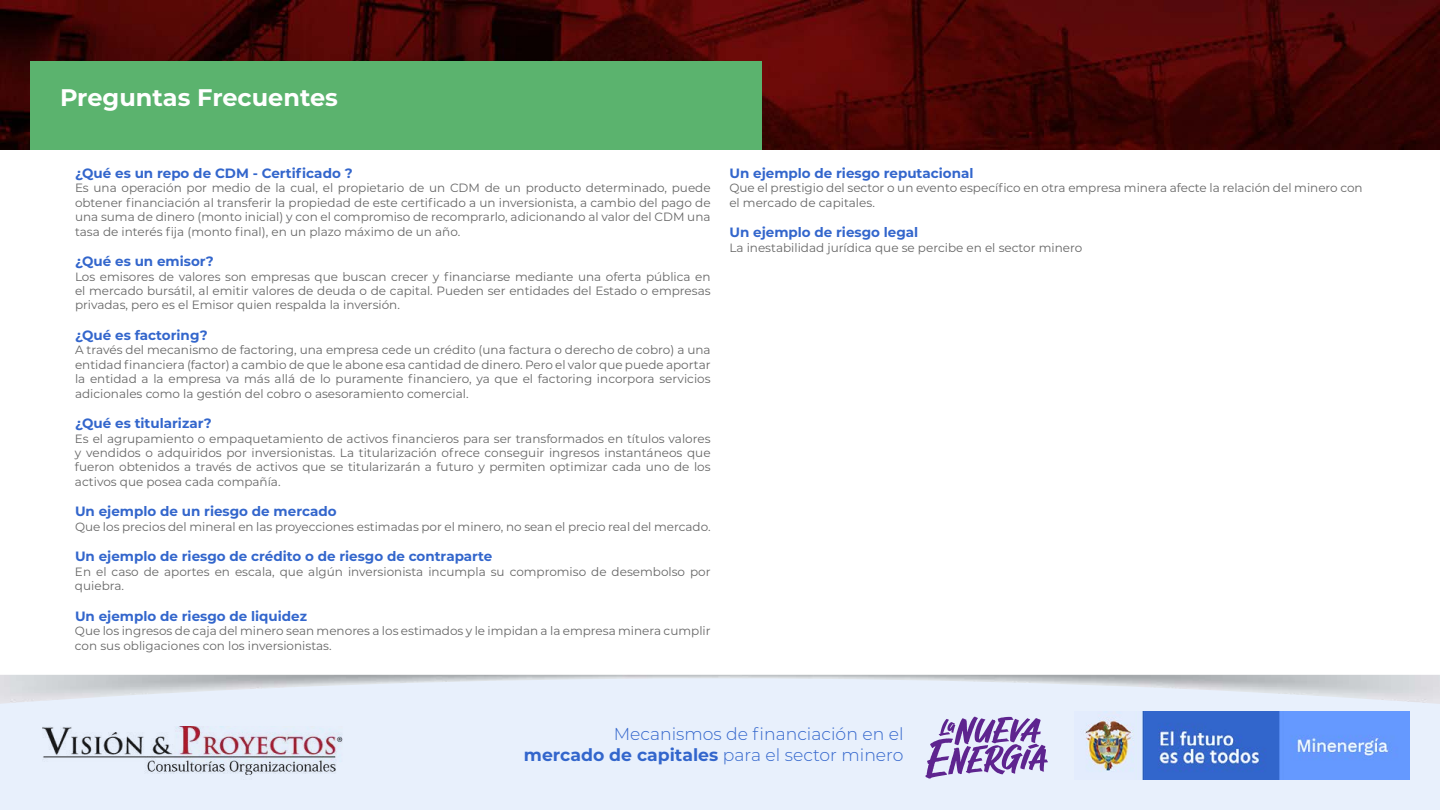
<style>
.page{position:relative;width:1440px;height:810px;background:#fff}
.page>*{position:absolute;margin:0;border:0;box-sizing:border-box;transform-origin:0 0}
.t1{font:700 24px "Montserrat";color:#fff}
.t2{font:300 17.25px/20.7px "Montserrat";color:#36c;text-align:right}
.t3{font:700 13.5px "Montserrat";color:#36c}
.t4{font:12px/14.4px "Montserrat";color:#666;text-align:justify}
.s1{font-weight:700}
</style>
<div class="page">
<div style="left:0;top:675px;width:1440px;height:135px;background:#e8f0fc"></div>
<img style="left:1085px;top:712px;width:325px;height:68px">
<img style="left:42px;top:726px;width:301px;height:50px">
<img style="left:0;top:0;width:1440px;height:150px">
<svg style="left:925px;top:717px;width:123px;height:62px"></svg>
<div style="left:30px;top:62px;width:731px;height:88px;background:#5bb36e"></div>
<h1 class="t1" style="left:60px;top:80px;width:279px">Preguntas Frecuentes</h1>
<p class="t3" style="left:75px;top:164px;width:279px">¿Qué es un repo de CDM - Certificado ?</p>
<p class="t4" style="left:75px;top:181px;width:637px">Es una operación por medio de la cual, el propietario de un CDM de un producto determinado, puede obtener financiación al transferir la propiedad de este certificado a un inversionista, a cambio del pago de una suma de dinero (monto inicial) y con el compromiso de recomprarlo, adicionando al valor del CDM una tasa de interés fija (monto final), en un plazo máximo de un año.</p>
<p class="t3" style="left:75px;top:252px;width:140px">¿Qué es un emisor?</p>
<p class="t4" style="left:75px;top:269px;width:637px">Los emisores de valores son empresas que buscan crecer y financiarse mediante una oferta pública en el mercado bursátil, al emitir valores de deuda o de capital. Pueden ser entidades del Estado o empresas privadas, pero es el Emisor quien respalda la inversión.</p>
<p class="t3" style="left:75px;top:326px;width:134px">¿Qué es factoring?</p>
<p class="t4" style="left:75px;top:343px;width:637px">A través del mecanismo de factoring, una empresa cede un crédito (una factura o derecho de cobro) a una entidad financiera (factor) a cambio de que le abone esa cantidad de dinero. Pero el valor que puede aportar la entidad a la empresa va más allá de lo puramente financiero, ya que el factoring incorpora servicios adicionales como la gestión del cobro o asesoramiento comercial.</p>
<p class="t3" style="left:75px;top:414px;width:138px">¿Qué es titularizar?</p>
<p class="t4" style="left:75px;top:431px;width:637px">Es el agrupamiento o empaquetamiento de activos financieros para ser transformados en títulos valores y vendidos o adquiridos por inversionistas. La titularización ofrece conseguir ingresos instantáneos que fueron obtenidos a través de activos que se titularizarán a futuro y permiten optimizar cada uno de los activos que posea cada compañía.</p>
<p class="t3" style="left:75px;top:502px;width:263px">Un ejemplo de un riesgo de mercado</p>
<p class="t4" style="left:75px;top:519px;width:637px">Que los precios del mineral en las proyecciones estimadas por el minero, no sean el precio real del mercado.</p>
<p class="t3" style="left:75px;top:547px;width:419px">Un ejemplo de riesgo de crédito o de riesgo de contraparte</p>
<p class="t4" style="left:75px;top:564px;width:637px">En el caso de aportes en escala, que algún inversionista incumpla su compromiso de desembolso por quiebra.</p>
<p class="t3" style="left:75px;top:606px;width:234px">Un ejemplo de riesgo de liquidez</p>
<p class="t4" style="left:75px;top:623px;width:637px">Que los ingresos de caja del minero sean menores a los estimados y le impidan a la empresa minera cumplir con sus obligaciones con los inversionistas.</p>
<p class="t3" style="left:729px;top:164px;width:246px">Un ejemplo de riesgo reputacional</p>
<p class="t4" style="left:729px;top:181px;width:635px">Que el prestigio del sector o un evento específico en otra empresa minera afecte la relación del minero con el mercado de capitales.</p>
<p class="t3" style="left:729px;top:223px;width:190px">Un ejemplo de riesgo legal</p>
<p class="t4" style="left:729px;top:240px;width:354px">La inestabilidad jurídica que se percibe en el sector minero</p>
<h2 class="t2" style="left:524px;top:723px;width:381px">Mecanismos de financiación en el<br><span class="s1">mercado de capitales</span> para el sector minero</h2>
</div>
